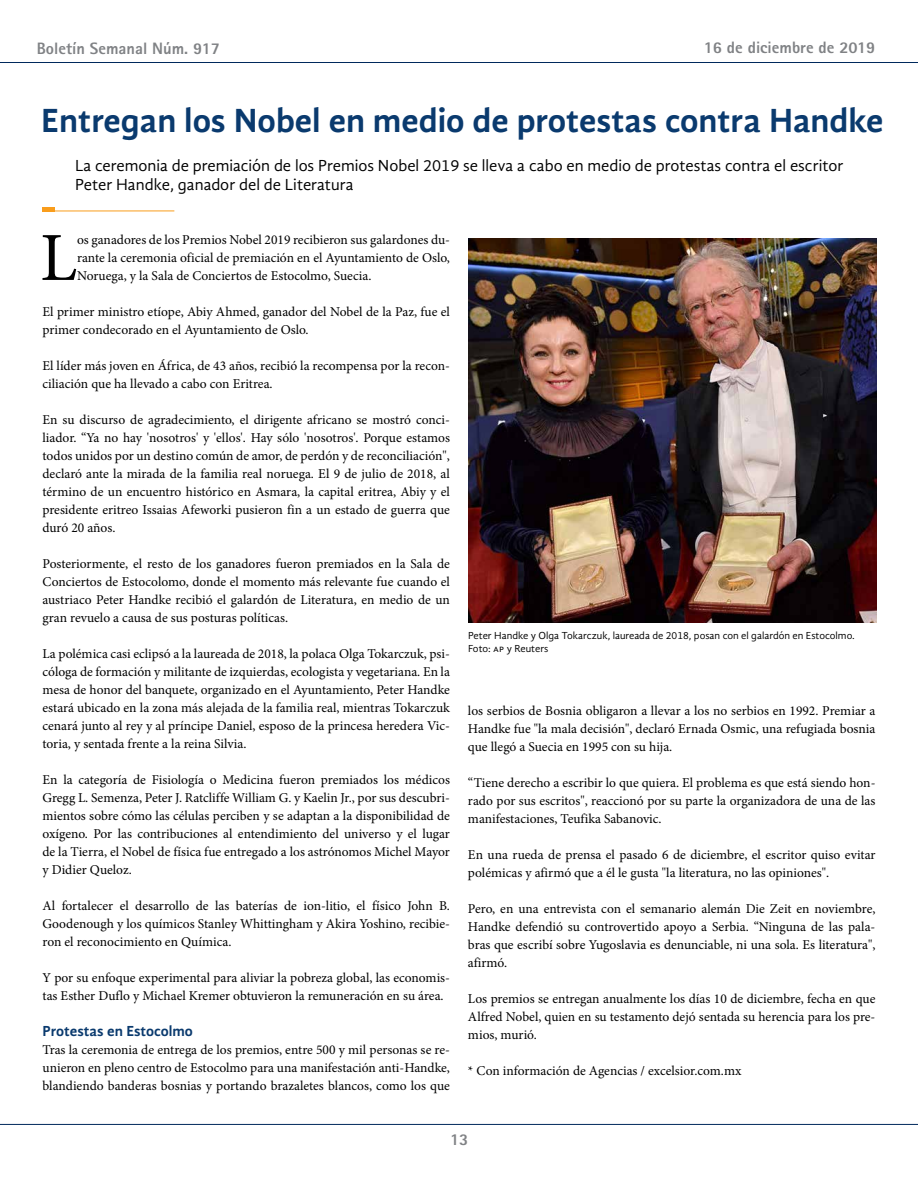
<style>
.page{position:relative;width:918px;height:1188px;background:#fff}
.page>*{position:absolute;margin:0;border:0;box-sizing:border-box;transform-origin:0 0}
.t1{font:68.85px "Minion Pro";color:#000}
.t2{font:700 34.5px "Gandhi Sans";color:#0a3a6e}
.t3{font:16.5px/19.5px "Gandhi Sans";color:#000}
.t4{font:800 16.5px "Rotis Sans Serif";color:#808285}
.t5{font:700 15px "Gandhi Sans";color:#0a3a6e}
.t6{font:13.5px/18px "Minion Pro";color:#000;text-align:justify}
.t7{font:10.5px/13.5px "Gandhi Sans";color:#000}
</style>
<div class="page">
<hr style="left:0;top:62px;width:918px;height:1px;background:#00295c">
<hr style="left:0;top:1124px;width:918px;height:1px;background:#00295c">
<hr style="left:43px;top:211px;width:131px;height:1px;background:#f99d1c">
<div style="left:43px;top:207px;width:12px;height:5px;background:#f99d1c"></div>
<img style="left:468px;top:238px;width:408px;height:384px">
<p class="t4" style="left:37px;top:38px;width:185px">Boletín Semanal Núm. 917</p>
<p class="t4" style="left:704px;top:37px;width:173px">16 de diciembre de 2019</p>
<h2 class="t2" style="left:41px;top:100px;width:844px">Entregan los Nobel en medio de protestas contra Handke</h2>
<p class="t3" style="left:75px;top:155px;width:770px">La ceremonia de premiación de los Premios Nobel 2019 se lleva a cabo en medio de protestas contra el escritor<br>Peter Handke, ganador del de Literatura</p>
<h1 class="t1" style="left:40px;top:212px;width:39px">L</h1>
<p class="t6" style="left:77px;top:231px;width:374px">os ganadores de los Premios Nobel 2019 recibieron sus galardones du&shy;rante la ceremonia oficial de premiación en el Ayuntamiento de Oslo, Noruega, y la Sala de Conciertos de Estocolmo, Suecia.</p>
<p class="t6" style="left:43px;top:303px;width:409px">El primer ministro etíope, Abiy Ahmed, ganador del Nobel de la Paz, fue el primer condecorado en el Ayuntamiento de Oslo.</p>
<p class="t6" style="left:43px;top:357px;width:409px">El líder más joven en África, de 43 años, recibió la recompensa por la recon&shy;ciliación que ha llevado a cabo con Eritrea.</p>
<p class="t6" style="left:43px;top:411px;width:409px">En su discurso de agradecimiento, el dirigente africano se mostró conci&shy;liador. “Ya no hay 'nosotros' y 'ellos'. Hay sólo 'nosotros'. Porque estamos todos unidos por un destino común de amor, de perdón y de reconciliación", declaró ante la mirada de la familia real noruega. El 9 de julio de 2018, al término de un encuentro histórico en Asmara, la capital eritrea, Abiy y el presidente eritreo Issaias Afeworki pusieron fin a un estado de guerra que duró 20 años.</p>
<p class="t6" style="left:43px;top:555px;width:409px">Posteriormente, el resto de los ganadores fueron premiados en la Sala de Conciertos de Estocolomo, donde el momento más relevante fue cuando el austriaco Peter Handke recibió el galardón de Literatura, en medio de un gran revuelo a causa de sus posturas políticas.</p>
<p class="t6" style="left:43px;top:645px;width:409px">La polémica casi eclipsó a la laureada de 2018, la polaca Olga Tokarczuk, psi&shy;cóloga de formación y militante de izquierdas, ecologista y vegetariana. En la mesa de honor del banquete, organizado en el Ayuntamiento, Peter Handke estará ubicado en la zona más alejada de la familia real, mientras Tokarczuk cenará junto al rey y al príncipe Daniel, esposo de la princesa heredera Vic&shy;toria, y sentada frente a la reina Silvia.</p>
<p class="t6" style="left:43px;top:771px;width:409px">En la categoría de Fisiología o Medicina fueron premiados los médicos Gregg L. Semenza, Peter J. Ratcliffe William G. y Kaelin Jr., por sus descubri&shy;mientos sobre cómo las células perciben y se adaptan a la disponibilidad de oxígeno. Por las contribuciones al entendimiento del universo y el lugar de la Tierra, el Nobel de física fue entregado a los astrónomos Michel Mayor y Didier Queloz.</p>
<p class="t6" style="left:43px;top:897px;width:409px">Al fortalecer el desarrollo de las baterías de ion-litio, el físico John B.<br>Goodenough y los químicos Stanley Whittingham y Akira Yoshino, recibie&shy;ron el reconocimiento en Química.</p>
<p class="t6" style="left:43px;top:969px;width:409px">Y por su enfoque experimental para aliviar la pobreza global, las economis&shy;tas Esther Duflo y Michael Kremer obtuvieron la remuneración en su área.</p>
<p class="t5" style="left:43px;top:1022px;width:152px">Protestas en Estocolmo</p>
<p class="t6" style="left:43px;top:1041px;width:409px">Tras la ceremonia de entrega de los premios, entre 500 y mil personas se re&shy;unieron en pleno centro de Estocolmo para una manifestación anti-Handke, blandiendo banderas bosnias y portando brazaletes blancos, como los que</p>
<p class="t7" style="left:468px;top:628px;width:388px">Peter Handke y Olga Tokarczuk, laureada de 2018, posan con el galardón en Estocolmo.<br>Foto: ap y Reuters</p>
<p class="t6" style="left:468px;top:701px;width:409px">los serbios de Bosnia obligaron a llevar a los no serbios en 1992. Premiar a Handke fue "la mala decisión", declaró Ernada Osmic, una refugiada bosnia que llegó a Suecia en 1995 con su hija.</p>
<p class="t6" style="left:468px;top:773px;width:409px">“Tiene derecho a escribir lo que quiera. El problema es que está siendo hon&shy;rado por sus escritos", reaccionó por su parte la organizadora de una de las manifestaciones, Teufika Sabanovic.</p>
<p class="t6" style="left:468px;top:845px;width:409px">En una rueda de prensa el pasado 6 de diciembre, el escritor quiso evitar polémicas y afirmó que a él le gusta "la literatura, no las opiniones".</p>
<p class="t6" style="left:468px;top:899px;width:409px">Pero, en una entrevista con el semanario alemán Die Zeit en noviembre, Handke defendió su controvertido apoyo a Serbia. “Ninguna de las pala&shy;bras que escribí sobre Yugoslavia es denunciable, ni una sola. Es literatura", afirmó.</p>
<p class="t6" style="left:468px;top:989px;width:409px">Los premios se entregan anualmente los días 10 de diciembre, fecha en que Alfred Nobel, quien en su testamento dejó sentada su herencia para los pre&shy;mios, murió.</p>
<p class="t6" style="left:468px;top:1061px;width:275px">* Con información de Agencias / excelsior.com.mx</p>
<p class="t4" style="left:450px;top:1129px;width:20px">13</p>
</div>
